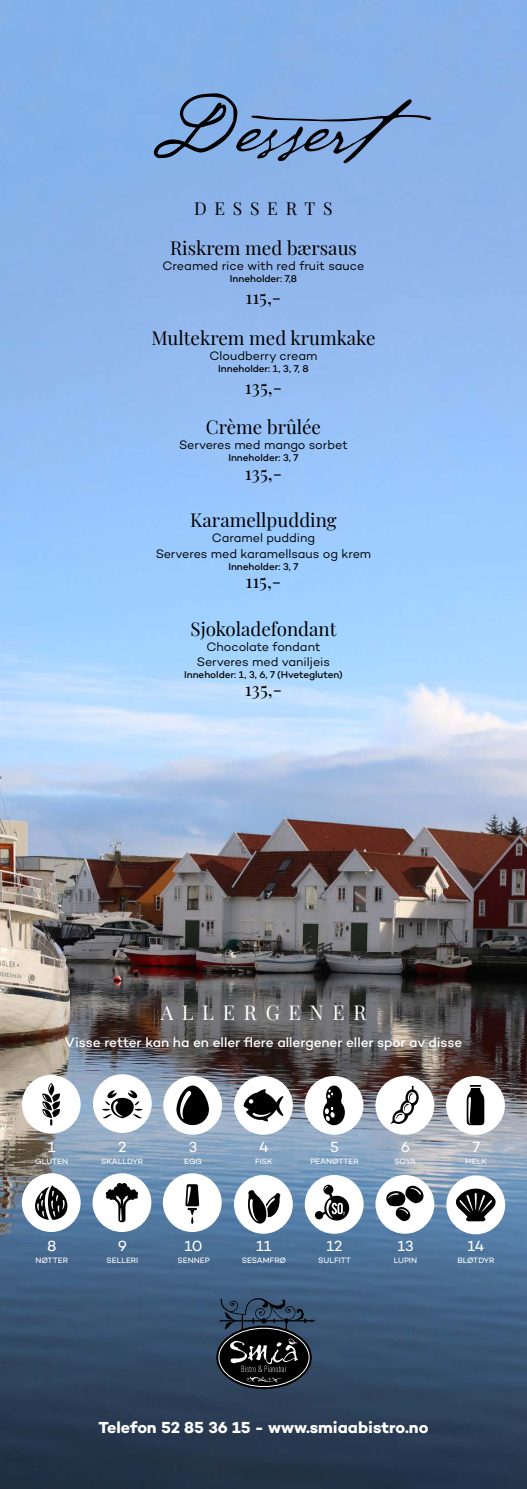
<style>
.page{position:relative;width:527px;height:1489px;background:#fff}
.page>*{position:absolute;margin:0;border:0;box-sizing:border-box;transform-origin:0 0}
.t1{font:87.5px "P22 Cezanne Pro";color:#000}
.t2{font:20px "Playfair Display";letter-spacing:.44em;color:#fff}
.t3{font:18.75px/40.2px "Playfair Display";color:#000;text-align:center}
.t4{font:17.5px "Playfair Display";letter-spacing:.44em;color:#000}
.t5{font:700 16.25px "Campton";letter-spacing:-.005em;color:#fff}
.t6{font:15px "Campton";color:#fff}
.t7{font:500 13.75px "Campton";letter-spacing:-.01em;color:#fff}
.t8{font:12.5px/15px "Campton";color:#000;text-align:center}
.t9{font:500 10px "Campton";letter-spacing:-.005em;color:#000}
.t10{font:7.88px "Campton";color:#fff}
.t11{font:7.88px "Campton";letter-spacing:-.025em;color:#fff}
</style>
<div class="page">
<img style="left:0;top:0;width:526px;height:1488px">
<div style="left:22px;top:1074px;width:59px;height:59px;background:#fff;border-radius:50%"></div>
<svg style="left:42px;top:1083px;width:19px;height:42px"></svg>
<div style="left:93px;top:1074px;width:59px;height:58px;background:#fff;border-radius:50%"></div>
<svg style="left:102px;top:1090px;width:40px;height:28px"></svg>
<div style="left:234px;top:1174px;width:58px;height:59px;background:#fff;border-radius:50%"></div>
<svg style="left:248px;top:1190px;width:32px;height:34px"></svg>
<div style="left:22px;top:1173px;width:59px;height:58px;background:#fff;border-radius:50%"></div>
<svg style="left:35px;top:1185px;width:32px;height:34px"></svg>
<div style="left:163px;top:1075px;width:59px;height:59px;background:#fff;border-radius:50%"></div>
<svg style="left:176px;top:1085px;width:33px;height:40px"></svg>
<svg style="left:180px;top:1090px;width:11px;height:29px"></svg>
<div style="left:234px;top:1075px;width:58px;height:59px;background:#fff;border-radius:50%"></div>
<svg style="left:243px;top:1089px;width:41px;height:33px"></svg>
<div style="left:446px;top:1175px;width:58px;height:59px;background:#fff;border-radius:50%"></div>
<svg style="left:455px;top:1188px;width:40px;height:33px"></svg>
<div style="left:445px;top:1075px;width:59px;height:59px;background:#fff;border-radius:50%"></div>
<svg style="left:466px;top:1085px;width:18px;height:40px"></svg>
<div style="left:163px;top:1173px;width:58px;height:58px;background:#fff;border-radius:50%"></div>
<svg style="left:185px;top:1184px;width:14px;height:39px"></svg>
<div style="left:92px;top:1173px;width:59px;height:58px;background:#fff;border-radius:50%"></div>
<svg style="left:105px;top:1183px;width:33px;height:39px"></svg>
<div style="left:304px;top:1075px;width:59px;height:59px;background:#fff;border-radius:50%"></div>
<svg style="left:323px;top:1085px;width:21px;height:40px"></svg>
<div style="left:304px;top:1174px;width:59px;height:59px;background:#fff;border-radius:50%"></div>
<svg style="left:315px;top:1184px;width:34px;height:36px"></svg>
<div style="left:375px;top:1075px;width:59px;height:59px;background:#fff;border-radius:50%"></div>
<svg style="left:390px;top:1085px;width:28px;height:39px"></svg>
<div style="left:375px;top:1174px;width:59px;height:59px;background:#fff;border-radius:50%"></div>
<svg style="left:383px;top:1182px;width:43px;height:39px"></svg>
<svg style="left:216px;top:1325px;width:95px;height:63px"></svg>
<svg style="left:219px;top:1297px;width:97px;height:32px;background:#304761"></svg>
<div style="left:219px;top:1328px;width:90px;height:58px;background:#000;border-radius:50%"></div>
<div style="left:218px;top:1327px;width:91px;height:59px;border:1px solid #fff;border-radius:50%"></div>
<svg style="left:229px;top:1337px;width:69px;height:45px"></svg>
<h1 class="t1" style="left:150px;top:68px;width:383px">Dessert</h1>
<h3 class="t4" style="left:194px;top:194px;width:140px">DESSERTS</h3>
<h3 class="t3" style="left:170px;top:226px;width:188px">Riskrem med bærsaus</h3>
<p class="t8" style="left:162px;top:258px;width:203px">Creamed rice with red fruit sauce</p>
<p class="t9" style="left:230px;top:272px;width:69px">Inneholder: 7,8</p>
<h3 class="t3" style="left:151px;top:275px;width:225px">115,-<br>Multekrem med krumkake</h3>
<p class="t8" style="left:209px;top:347px;width:109px">Cloudberry cream</p>
<p class="t9" style="left:218px;top:362px;width:92px">Inneholder: 1, 3, 7, 8</p>
<h3 class="t3" style="left:206px;top:365px;width:117px">135,-<br>Crème brûlée</h3>
<p class="t8" style="left:179px;top:437px;width:170px">Serveres med mango sorbet</p>
<p class="t9" style="left:228px;top:451px;width:72px">Inneholder: 3, 7</p>
<h3 class="t3" style="left:245px;top:451px;width:39px">135,-</h3>
<h3 class="t3" style="left:190px;top:498px;width:148px">Karamellpudding</h3>
<p class="t8" style="left:155px;top:530px;width:217px">Caramel pudding<br>Serveres med karamellsaus og krem</p>
<p class="t9" style="left:228px;top:559px;width:72px">Inneholder: 3, 7</p>
<h3 class="t3" style="left:245px;top:559px;width:37px">115,-</h3>
<h3 class="t3" style="left:190px;top:607px;width:147px">Sjokoladefondant</h3>
<p class="t8" style="left:197px;top:638px;width:134px">Chocolate fondant<br>Serveres med vaniljeis</p>
<p class="t9" style="left:184px;top:668px;width:160px">Inneholder: 1, 3, 6, 7 (Hvetegluten)</p>
<h3 class="t3" style="left:245px;top:667px;width:39px">135,-</h3>
<h2 class="t2" style="left:160px;top:996px;width:207px">ALLERGENER</h2>
<p class="t7" style="left:65px;top:1033px;width:399px">Visse retter kan ha en eller flere allergener eller spor av disse</p>
<p class="t6" style="left:48px;top:1137px;width:9px">1</p>
<p class="t10" style="left:35px;top:1156px;width:34px">GLUTEN</p>
<p class="t6" style="left:47px;top:1236px;width:11px">8</p>
<p class="t10" style="left:35px;top:1255px;width:34px">NØTTER</p>
<p class="t6" style="left:118px;top:1137px;width:10px">2</p>
<p class="t10" style="left:101px;top:1156px;width:44px">SKALLDYR</p>
<p class="t6" style="left:118px;top:1236px;width:11px">9</p>
<p class="t10" style="left:106px;top:1255px;width:33px">SELLERI</p>
<p class="t6" style="left:189px;top:1137px;width:10px">3</p>
<p class="t10" style="left:184px;top:1156px;width:19px">EGG</p>
<p class="t6" style="left:184px;top:1236px;width:19px">10</p>
<p class="t10" style="left:177px;top:1255px;width:34px">SENNEP</p>
<p class="t6" style="left:259px;top:1137px;width:11px">4</p>
<p class="t10" style="left:255px;top:1156px;width:19px">FISK</p>
<p class="t6" style="left:330px;top:1137px;width:10px">5</p>
<p class="t10" style="left:310px;top:1156px;width:50px">PEANØTTER</p>
<p class="t6" style="left:256px;top:1236px;width:17px">11</p>
<p class="t10" style="left:241px;top:1255px;width:46px">SESAMFRØ</p>
<p class="t6" style="left:326px;top:1236px;width:18px">12</p>
<p class="t10" style="left:318px;top:1255px;width:34px">SULFITT</p>
<p class="t6" style="left:400px;top:1137px;width:11px">6</p>
<p class="t10" style="left:394px;top:1156px;width:23px">SOYA</p>
<p class="t6" style="left:397px;top:1236px;width:18px">13</p>
<p class="t10" style="left:393px;top:1255px;width:25px">LUPIN</p>
<p class="t6" style="left:472px;top:1137px;width:9px">7</p>
<p class="t10" style="left:464px;top:1156px;width:23px">MELK</p>
<p class="t6" style="left:467px;top:1236px;width:19px">14</p>
<p class="t11" style="left:457px;top:1255px;width:39px">BLØTDYR</p>
<h3 class="t5" style="left:98px;top:1416px;width:331px">Telefon 52 85 36 15 - www.smiaabistro.no</h3>
</div>
